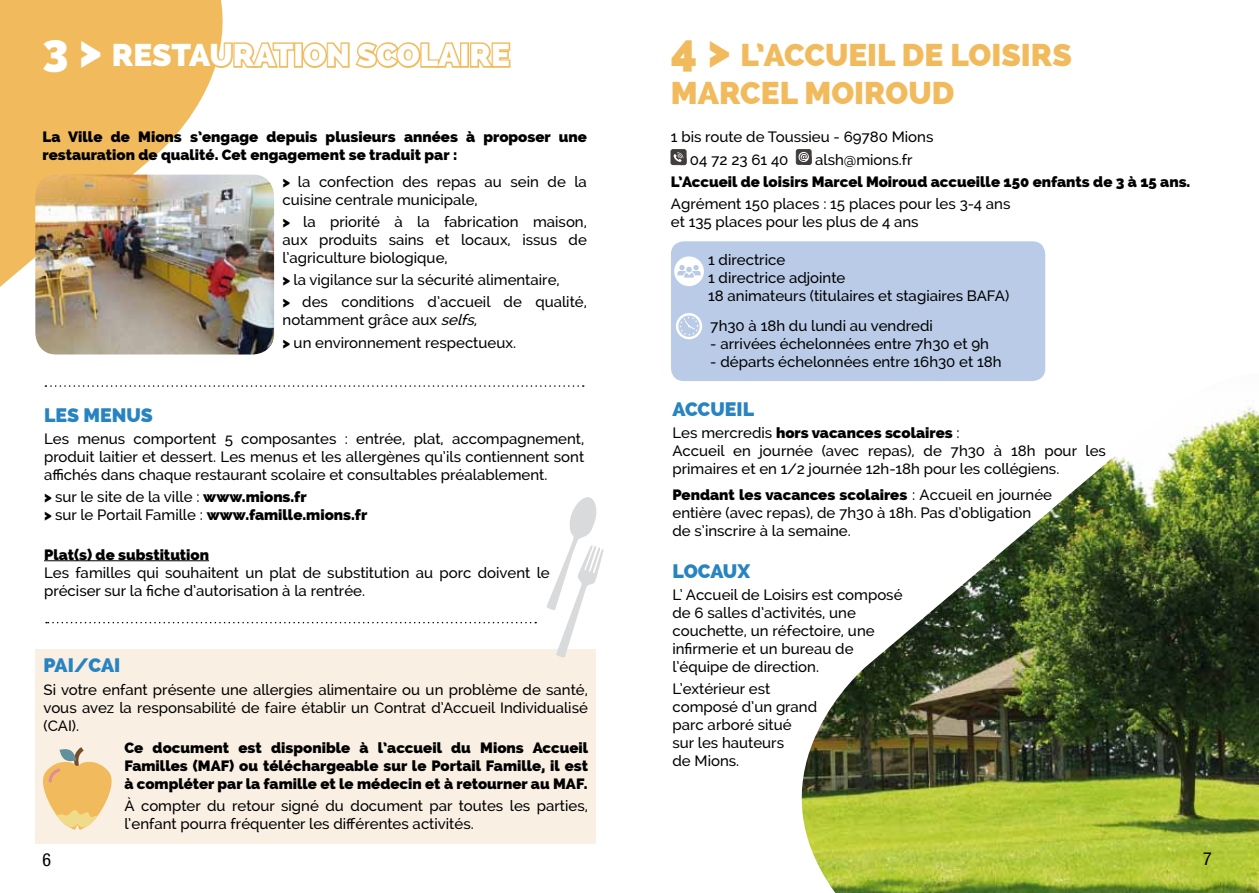
<style>
.page{position:relative;width:1259px;height:893px;background:#fff}
.page>*{position:absolute;margin:0;border:0;box-sizing:border-box;transform-origin:0 0}
.t1{font:800 31.5px/37.8px "Raleway";color:#f1bb5d}
.t2{font:800 31.5px "Raleway";color:#fff}
.t3{font:800 19.5px "Raleway";color:#2883c1}
.t4{font:condensed 18px "Helvetica Neue";color:#000}
.t5{font:500 15px/18px "Raleway";color:#000}
.t6{font:800 15px/18px "Raleway";color:#000}
.s1{font-size:45px}
.s2{font-weight:800}
.s3{font-style:italic}
</style>
<div class="page">
<div style="left:35px;top:649px;width:561px;height:195px;background:#f9f0e3"></div>
<svg style="left:0;top:0;width:275px;height:387px;fill:#f1bb5d"></svg>
<svg style="left:39px;top:37px;width:32px;height:39px"></svg>
<svg style="left:78px;top:36px;width:26px;height:37px"></svg>
<svg style="left:111px;top:39px;width:400px;height:31px"></svg>
<hr style="left:44px;top:560px;width:165px;height:1px;background:#000">
<img style="left:35px;top:175px;width:239px;height:179px">
<svg style="left:45px;top:385px;width:539px;height:2px"></svg>
<svg style="left:46px;top:622px;width:490px;height:1px"></svg>
<div style="left:671px;top:241px;width:374px;height:140px;background:#b9cbe6;border-radius:13px"></div>
<svg style="left:676px;top:313px;width:26px;height:26px"></svg>
<svg style="left:674px;top:256px;width:30px;height:30px"></svg>
<div style="left:671px;top:150px;width:15px;height:15px;background:#423d3c;border:1px solid #423d3c;border-radius:2px"></div>
<svg style="left:673px;top:152px;width:13px;height:13px"></svg>
<div style="left:796px;top:149px;width:15px;height:16px;background:#4b4746;border:1px solid #423d3c;border-radius:2px"></div>
<svg style="left:798px;top:151px;width:13px;height:14px"></svg>
<img style="left:801px;top:373px;width:458px;height:520px">
<svg style="left:546px;top:497px;width:57px;height:161px"></svg>
<svg style="left:43px;top:747px;width:69px;height:83px"></svg>
<h1 class="t2" style="left:43px;top:37px;width:90px"><span class="s1">3 &gt;</span> RESTAURATION</h1>
<h1 class="t2" style="left:357px;top:37px;width:20px">SCOLAIRE</h1>
<p class="t6" style="left:43px;top:128px;width:546px">La Ville de Mions s’engage depuis plusieurs années à proposer une restauration de qualité. Cet engagement se traduit par :</p>
<p class="t5" style="left:283px;top:172px;width:306px"><span class="s2">&gt;</span> la confection des repas au sein de la cuisine centrale municipale,</p>
<p class="t5" style="left:283px;top:213px;width:306px;text-align:justify"><span class="s2">&gt;</span> la priorité à la fabrication maison, aux produits sains et locaux, issus de l’agriculture biologique,</p>
<p class="t5" style="left:283px;top:269px;width:306px;line-height:22.2px"><span class="s2">&gt;</span> la vigilance sur la sécurité alimentaire,<br><span class="s2">&gt;</span> des conditions d’accueil de qualité,</p>
<p class="t5" style="left:283px;top:309px;width:235px;line-height:22.2px">notamment grâce aux <span class="s3">selfs,<br></span><span class="s2">&gt;</span> un environnement respectueux.</p>
<h2 class="t3" style="left:44px;top:404px;width:110px">Les menus</h2>
<p class="t5" style="left:44px;top:430px;width:542px;text-align:justify">Les menus comportent 5 composantes : entrée, plat, accompagnement, produit laitier et dessert. Les menus et les allergènes qu’ils contiennent sont affichés dans chaque restaurant scolaire et consultables préalablement.</p>
<p class="t5" style="left:44px;top:488px;width:325px"><span class="s2">&gt;</span> sur le site de la ville : <span class="s2">www.mions.fr<br>&gt;</span> sur le Portail Famille : <span class="s2">www.famille.mions.fr</span></p>
<p class="t6" style="left:44px;top:545px;width:167px">Plat(s) de substitution</p>
<p class="t5" style="left:44px;top:563px;width:507px">Les familles qui souhaitent un plat de substitution au porc doivent le préciser sur la fiche d’autorisation à la rentrée.</p>
<h2 class="t3" style="left:44px;top:654px;width:57px">PAI /CAI</h2>
<p class="t5" style="left:44px;top:680px;width:546px;text-align:justify">Si votre enfant présente une allergies alimentaire ou un problème de santé, vous avez la responsabilité de faire établir un Contrat d’Accueil Individualisé (CAI).</p>
<p class="t6" style="left:124px;top:739px;width:465px;text-align:justify">Ce document est disponible à l’accueil du Mions Accueil Familles (MAF) ou téléchargeable sur le Portail Famille, il est à compléter par la famille et le médecin et à retourner au MAF.</p>
<p class="t5" style="left:124px;top:797px;width:465px">à compter du retour signé du document par toutes les parties, l’enfant pourra fréquenter les différentes activités.</p>
<p class="t4" style="left:43px;top:849px;width:10px">6</p>
<h1 class="t1" style="left:671px;top:36px;width:402px"><span class="s1">4 &gt;</span> L’Accueil de loisirs<br>Marcel Moiroud</h1>
<p class="t5" style="left:690px;top:126px;width:245px;line-height:22.5px;text-indent:-19px">1 bis route de Toussieu - 69780 Mions<br>04 72 23 61 40</p>
<p class="t5" style="left:815px;top:150px;width:99px">alsh@mions.fr</p>
<p class="t6" style="left:671px;top:173px;width:521px">L’Accueil de loisirs Marcel Moiroud accueille 150 enfants de 3 à 15 ans.</p>
<p class="t5" style="left:671px;top:195px;width:341px">Agrément 150 places : 15 places pour les 3-4 ans et 135 places pour les plus de 4 ans</p>
<p class="t5" style="left:708px;top:250px;width:302px">1 directrice<br>1 directrice adjointe<br>18 animateurs (titulaires et stagiaires BAFA)</p>
<p class="t5" style="left:710px;top:317px;width:224px">7h30 à 18h du lundi au vendredi</p>
<p class="t5" style="left:710px;top:335px;width:280px">- arrivées échelonnées entre 7h30 et 9h</p>
<p class="t5" style="left:710px;top:353px;width:293px">- départs échelonnées entre 16h30 et 18h</p>
<h2 class="t3" style="left:672px;top:397px;width:83px">Accueil</h2>
<p class="t5" style="left:672px;top:423px;width:435px">Les mercredis <span class="s2">hors vacances scolaires</span> :<br>Accueil en journée (avec repas), de 7h30 à 18h pour les primaires et en 1/2 journée 12h-18h pour les collégiens.</p>
<p class="t5" style="left:672px;top:486px;width:381px"><span class="s2">Pendant les vacances scolaires</span> : Accueil en journée entière (avec repas), de 7h30 à 18h. Pas d’obligation de s’inscrire à la semaine.</p>
<h2 class="t3" style="left:672px;top:559px;width:79px">Locaux</h2>
<p class="t5" style="left:672px;top:586px;width:232px">L’ Accueil de Loisirs est composé de 6 salles d’activités, une couchette, un réfectoire, une infirmerie et un bureau de l’équipe de direction.</p>
<p class="t5" style="left:672px;top:680px;width:146px">L’extérieur est composé d’un grand parc arboré situé sur les hauteurs<br>de Mions.</p>
<p class="t4" style="left:1203px;top:848px;width:10px">7</p>
</div>
